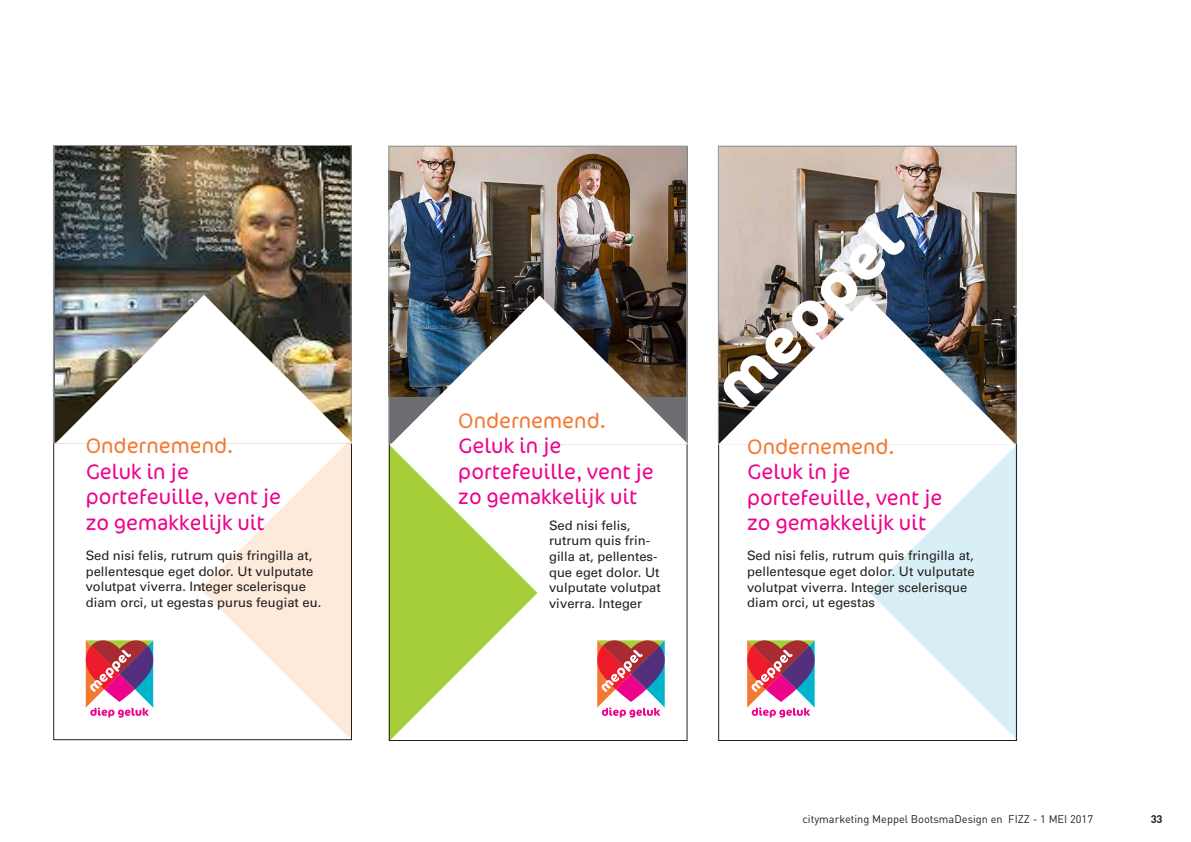
<style>
.page{position:relative;width:1191px;height:842px;background:#fff}
.page>*{position:absolute;margin:0;border:0;box-sizing:border-box;transform-origin:0 0}
.t1{font:700 60.2px "Cocon";color:#fff}
.t2{font:300 21.3px/25.5px "Cocon";color:#ed028c}
.t3{font:300 21.3px "Cocon";color:#f37932}
.t4{font:13px/15.6px "Univers";color:#231f20}
.t5{font:11px "DIN";color:#231f20}
.t6{font:700 11px "DIN";color:#231f20}
</style>
<div class="page">
<img style="left:205px;top:296px;width:147px;height:147px">
<img style="left:203px;top:145px;width:149px;height:151px">
<img style="left:52px;top:145px;width:151px;height:301px">
<svg style="left:201px;top:439px;width:150px;height:301px;fill:#feeadd"></svg>
<img style="left:718px;top:146px;width:297px;height:149px">
<svg style="left:718px;top:147px;width:149px;height:149px;background:#aa9c92"></svg>
<img style="left:718px;top:296px;width:297px;height:149px">
<svg style="left:869px;top:443px;width:148px;height:298px"></svg>
<img style="left:389px;top:146px;width:297px;height:149px">
<img style="left:537px;top:147px;width:149px;height:149px">
<img style="left:391px;top:296px;width:297px;height:148px">
<svg style="left:389px;top:444px;width:148px;height:297px;fill:#a6ce39"></svg>
<svg style="left:597px;top:640px;width:67px;height:78px"></svg>
<svg style="left:86px;top:640px;width:67px;height:78px"></svg>
<svg style="left:747px;top:640px;width:67px;height:78px"></svg>
<h2 class="t3" style="left:86px;top:434px;width:149px">Ondernemend.</h2>
<h2 class="t2" style="left:86px;top:459px;width:197px">Geluk in je portefeuille, vent je zo gemakkelijk uit</h2>
<p class="t4" style="left:86px;top:548px;width:237px">Sed nisi felis, rutrum quis fringilla at, pellentesque eget dolor. Ut vulputate volutpat viverra. Integer scelerisque diam orci, ut egestas purus feugiat eu.</p>
<h2 class="t3" style="left:458px;top:408px;width:149px">Ondernemend.</h2>
<h2 class="t2" style="left:458px;top:434px;width:197px">Geluk in je portefeuille, vent je zo gemakkelijk uit</h2>
<h1 class="t1" style="left:699px;top:372px;width:238px;rotate:-45deg">meppel</h1>
<h2 class="t3" style="left:747px;top:434px;width:149px">Ondernemend.</h2>
<h2 class="t2" style="left:747px;top:459px;width:197px">Geluk in je portefeuille, vent je</h2>
<p class="t4" style="left:549px;top:517px;width:83px">Sed nisi felis,</p>
<h2 class="t2" style="left:747px;top:511px;width:180px">zo gemakkelijk uit</h2>
<p class="t4" style="left:549px;top:533px;width:113px">rutrum quis frin&shy;gilla at, pellentes&shy;que eget dolor. Ut vulputate volutpat viverra. Integer</p>
<p class="t4" style="left:747px;top:548px;width:229px">Sed nisi felis, rutrum quis fringilla at, pellentesque eget dolor. Ut vulputate volutpat viverra. Integer scelerisque diam orci, ut egestas</p>
<p class="t5" style="left:802px;top:812px;width:292px">citymarketing Meppel BootsmaDesign en FIZZ - 1 MEI 2017</p>
<p class="t6" style="left:1150px;top:812px;width:13px">33</p>
</div>
